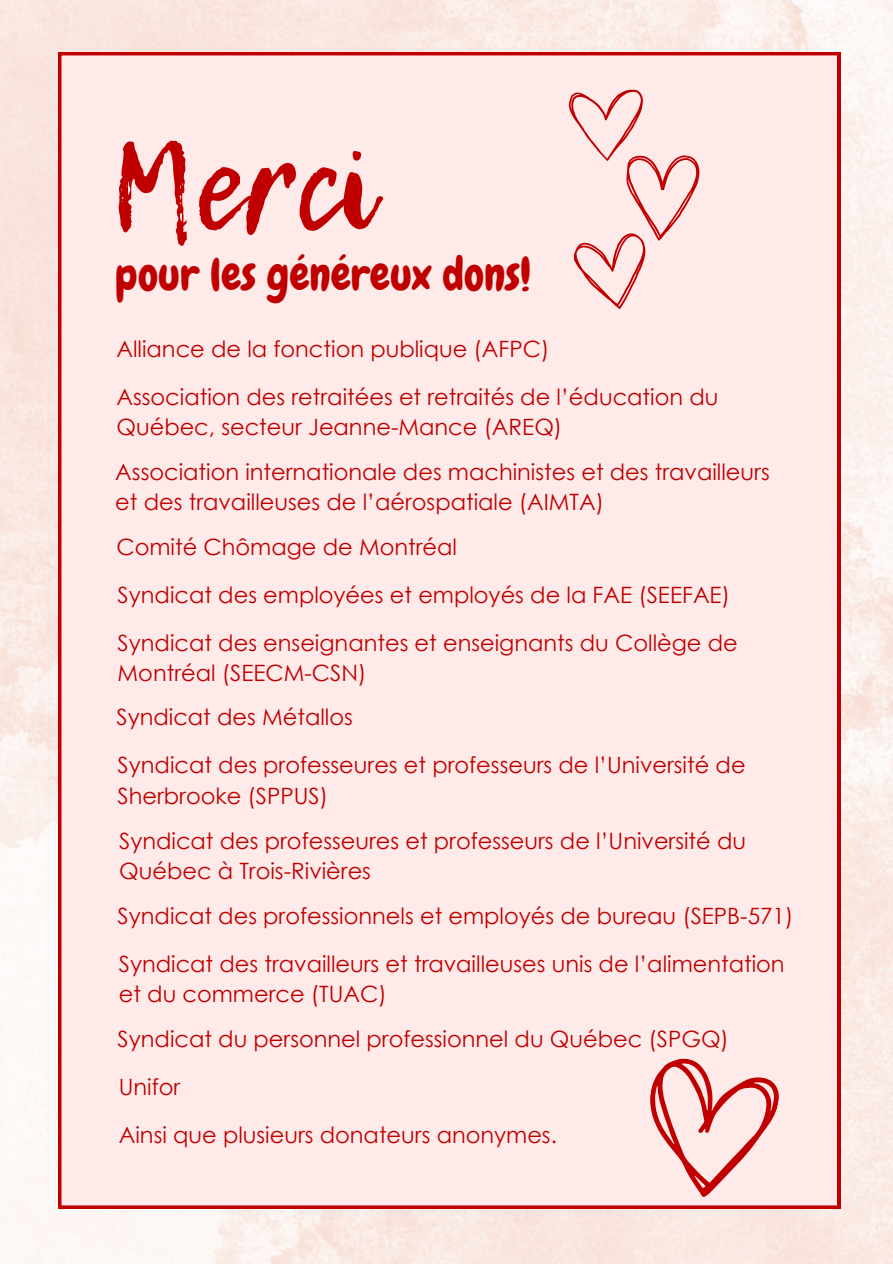
<style>
.page{position:relative;width:893px;height:1264px;background:#fff}
.page>*{position:absolute;margin:0;border:0;box-sizing:border-box;transform-origin:0 0}
.t1{font:122.4px "Lemon Tuesday";color:#c00000}
.t2{font:45px "Chewy";color:#c00000}
.t3{font:22.5px/30.3px "Century Gothic";color:#c00000}
</style>
<div class="page">
<img style="left:0;top:0;width:892px;height:1263px">
<div style="left:58px;top:52px;width:782px;height:1156px;background:#ffeaea"></div>
<svg style="left:631px;top:1052px;width:152px;height:156px;background:#f4c3c3"></svg>
<svg style="left:568px;top:90px;width:131px;height:219px;background:#f9d5d5"></svg>
<p class="t1" style="left:110px;top:96px;width:262px">Merci</p>
<h1 class="t2" style="left:115px;top:246px;width:417px">pour les généreux dons!</h1>
<h2 class="t3" style="left:116px;top:333px;width:434px">Alliance de la fonction publique (AFPC)</h2>
<p class="t3" style="left:116px;top:381px;width:603px">Association des retraitées et retraités de l’éducation du<br>Québec, secteur Jeanne-Mance (AREQ)</p>
<p class="t3" style="left:115px;top:456px;width:656px">Association internationale des machinistes et des travailleurs et des travailleuses de l’aérospatiale (AIMTA)</p>
<p class="t3" style="left:116px;top:531px;width:342px">Comité Chômage de Montréal</p>
<p class="t3" style="left:118px;top:578px;width:614px">Syndicat des employées et employés de la FAE (SEEFAE)</p>
<p class="t3" style="left:118px;top:626px;width:621px">Syndicat des enseignantes et enseignants du Collège de<br>Montréal (SEECM-CSN)</p>
<p class="t3" style="left:116px;top:701px;width:238px">Syndicat des Métallos</p>
<p class="t3" style="left:118px;top:749px;width:629px">Syndicat des professeures et professeurs de l’Université de<br>Sherbrooke (SPPUS)</p>
<p class="t3" style="left:119px;top:824px;width:628px">Syndicat des professeures et professeurs de l’Université du<br>Québec à Trois-Rivières</p>
<p class="t3" style="left:118px;top:900px;width:677px">Syndicat des professionnels et employés de bureau (SEPB-571)</p>
<p class="t3" style="left:119px;top:948px;width:667px">Syndicat des travailleurs et travailleuses unis de l’alimentation et du commerce (TUAC)</p>
<p class="t3" style="left:118px;top:1022px;width:612px">Syndicat du personnel professionnel du Québec (SPGQ)</p>
<p class="t3" style="left:119px;top:1070px;width:63px">Unifor</p>
<p class="t3" style="left:119px;top:1118px;width:439px">Ainsi que plusieurs donateurs anonymes.</p>
</div>
